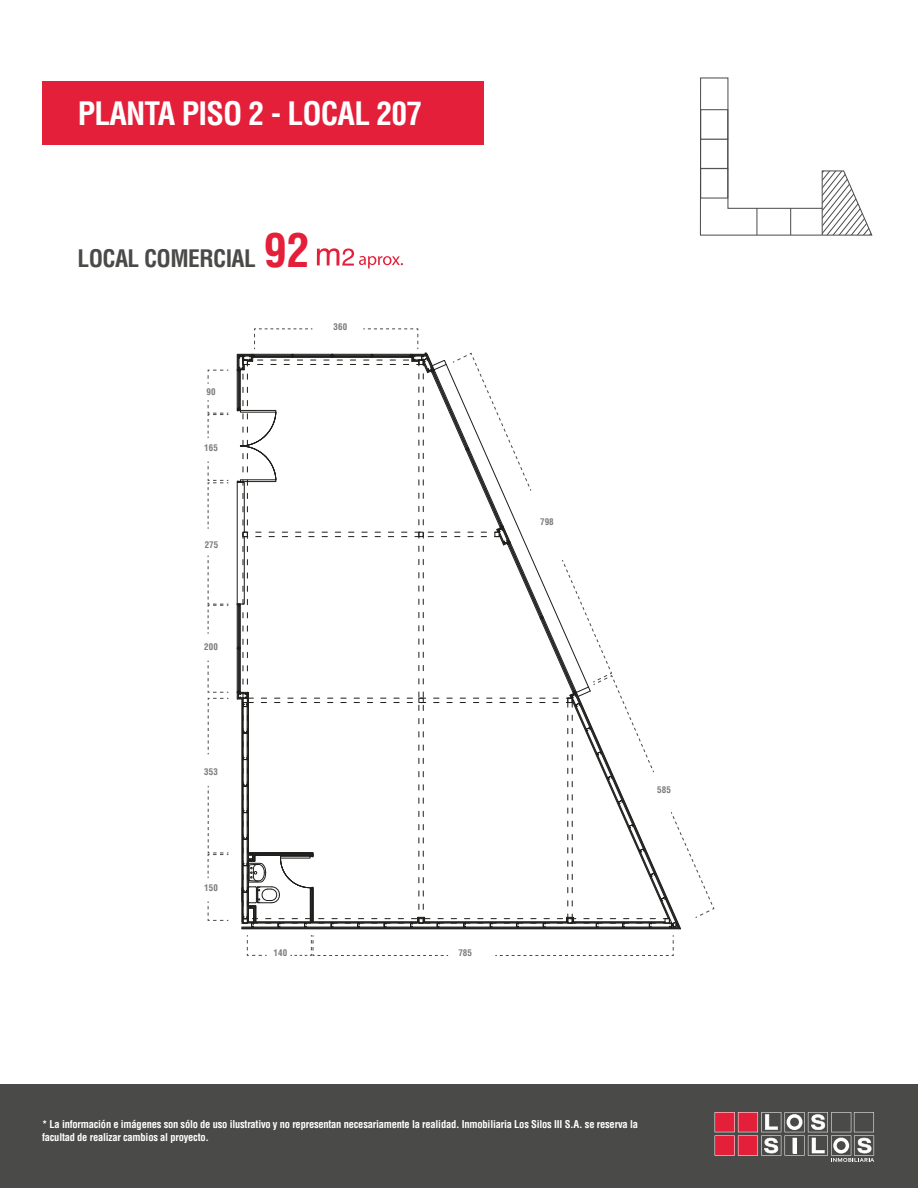
<style>
.page{position:relative;width:918px;height:1188px;background:#fff}
.page>*{position:absolute;margin:0;border:0;box-sizing:border-box;transform-origin:0 0}
.t1{font:700 condensed 31.5px "Helvetica LT Std";letter-spacing:-.025em;color:#fff}
.t2{font:700 condensed 23.55px "Helvetica LT Std";letter-spacing:-.025em;color:#4a4a49}
.t3{font:700 condensed 10.5px/12.6px "Helvetica LT Std";letter-spacing:-.02em;color:#fff}
.t4{font:700 condensed 9px "Helvetica LT Std";letter-spacing:.01em;color:#7c7b7b}
.s1{font-size:45.75px;color:#e41f39}
</style>
<div class="page">
<svg style="left:317px;top:248px;width:86px;height:20px"></svg>
<hr style="left:242px;top:929px;width:439px;height:1px;background:#1d1d1b">
<svg style="left:237px;top:328px;width:477px;height:601px"></svg>
<svg style="left:495px;top:935px;width:179px;height:21px"></svg>
<svg style="left:208px;top:556px;width:20px;height:78px"></svg>
<svg style="left:208px;top:461px;width:20px;height:68px"></svg>
<svg style="left:208px;top:370px;width:20px;height:14px"></svg>
<svg style="left:208px;top:400px;width:20px;height:38px"></svg>
<svg style="left:247px;top:935px;width:20px;height:21px"></svg>
<svg style="left:290px;top:935px;width:158px;height:21px"></svg>
<svg style="left:208px;top:901px;width:20px;height:20px"></svg>
<svg style="left:208px;top:661px;width:20px;height:93px"></svg>
<svg style="left:208px;top:786px;width:20px;height:92px"></svg>
<div style="left:0;top:1085px;width:918px;height:103px;background:#4a4a49"></div>
<svg style="left:715px;top:1112px;width:159px;height:50px"></svg>
<div style="left:42px;top:81px;width:441px;height:63px;background:#e41f39"></div>
<svg style="left:700px;top:78px;width:172px;height:157px"></svg>
<h1 class="t1" style="left:78px;top:94px;width:346px">PLANTA PISO 2 - LOCAL 207</h1>
<h2 class="t2" style="left:78px;top:243px;width:233px">LOCAL COMERCIAL <span class="s1">92</span></h2>
<p class="t4" style="left:207px;top:386px;width:11px">90</p>
<p class="t4" style="left:204px;top:442px;width:15px">165</p>
<p class="t4" style="left:334px;top:321px;width:15px">360</p>
<p class="t4" style="left:205px;top:539px;width:15px">275</p>
<p class="t4" style="left:204px;top:642px;width:15px">200</p>
<p class="t4" style="left:204px;top:766px;width:15px">353</p>
<p class="t4" style="left:204px;top:882px;width:15px">150</p>
<p class="t4" style="left:274px;top:947px;width:15px">140</p>
<p class="t4" style="left:458px;top:947px;width:15px">785</p>
<p class="t4" style="left:540px;top:516px;width:15px">798</p>
<p class="t4" style="left:657px;top:784px;width:15px">585</p>
<p class="t3" style="left:42px;top:1118px;width:597px">* La información e imágenes son sólo de uso ilustrativo y no representan necesariamente la realidad. Inmobiliaria Los Silos III S.A. se reserva la facultad de realizar cambios al proyecto.</p>
</div>
